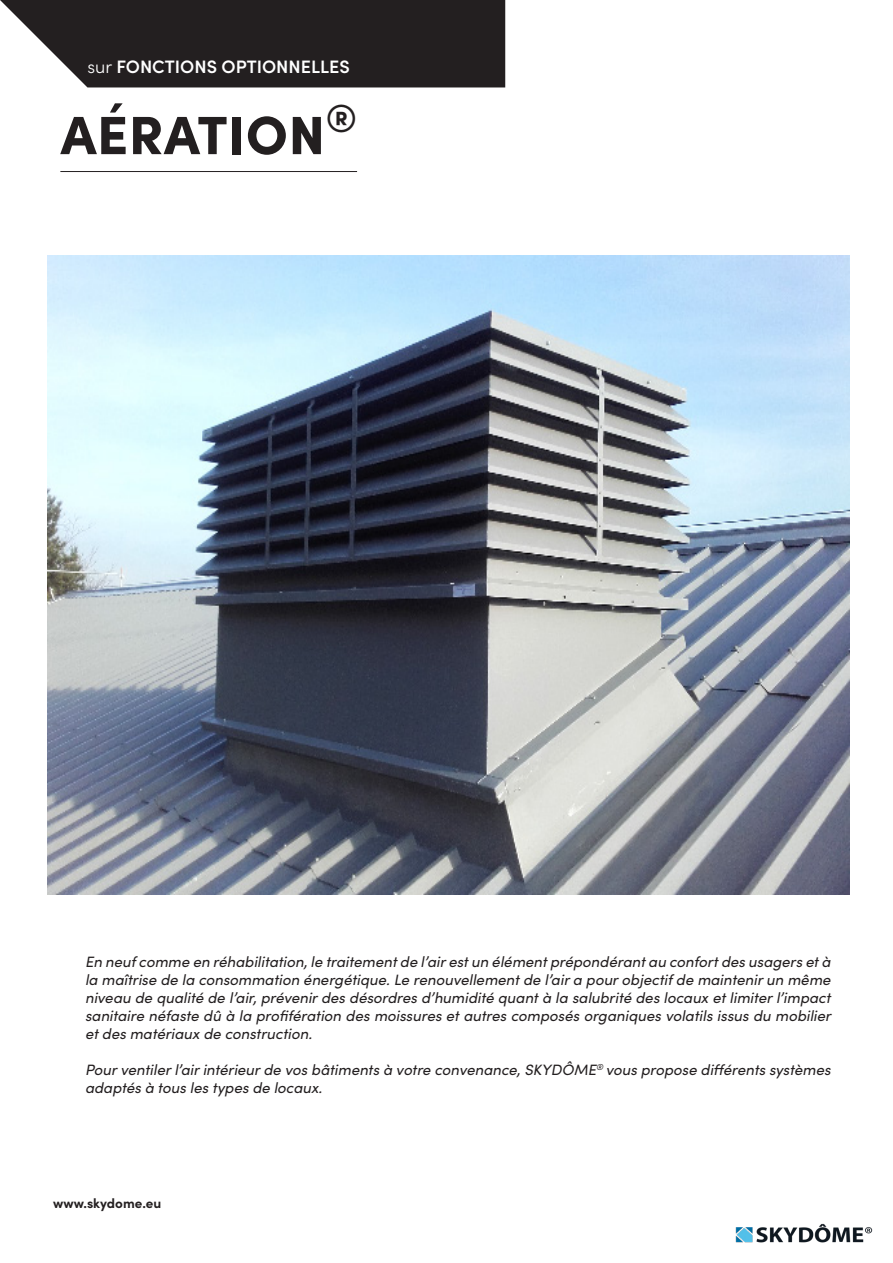
<style>
.page{position:relative;width:893px;height:1263px;background:#fff}
.page>*{position:absolute;margin:0;border:0;box-sizing:border-box;transform-origin:0 0}
._01_-_Titre_produit{font:900 54px "Sofia Pro";letter-spacing:.01em;color:#231f20}
.t1{font:600 18px "Sofia Pro";color:#fff}
.t2{font:italic 15px/18px "Sofia Pro";color:#231f20;text-align:justify}
._04_-_Sous_titre{font:700 13.5px "Sofia Pro";color:#231f20}
.s1{font-weight:300}
</style>
<div class="page">
<hr style="left:60px;top:171px;width:297px;height:1px;background:#231f20">
<svg style="left:0;top:0;width:505px;height:87px;background:#363334"></svg>
<img style="left:735px;top:1223px;width:138px;height:20px">
<img style="left:47px;top:256px;width:803px;height:638px">
<p class="t1" style="left:87px;top:53px;width:264px"><span class="s1">sur</span> FONCTIONS OPTIONNELLES</p>
<p class="_01_-_Titre_produit" style="left:61px;top:93px;width:298px">AÉRATION<sup>®</sup></p>
<p class="t2" style="left:85px;top:952px;width:747px">En neuf comme en réhabilitation, le traitement de l’air est un élément prépondérant au confort des usagers et à la maîtrise de la consommation énergétique. Le renouvellement de l’air a pour objectif de maintenir un même niveau de qualité de l’air, prévenir des désordres d’humidité quant à la salubrité des locaux et limiter l’impact sanitaire néfaste dû à la profifération des moissures et autres composés organiques volatils issus du mobilier et des matériaux de construction.</p>
<p class="t2" style="left:85px;top:1060px;width:747px">Pour ventiler l’air intérieur de vos bâtiments à votre convenance, SKYDÔME<sup>®</sup> vous propose différents systèmes adaptés à tous les types de locaux.</p>
<p class="_04_-_Sous_titre" style="left:53px;top:1193px;width:110px">www.skydome.eu</p>
</div>
